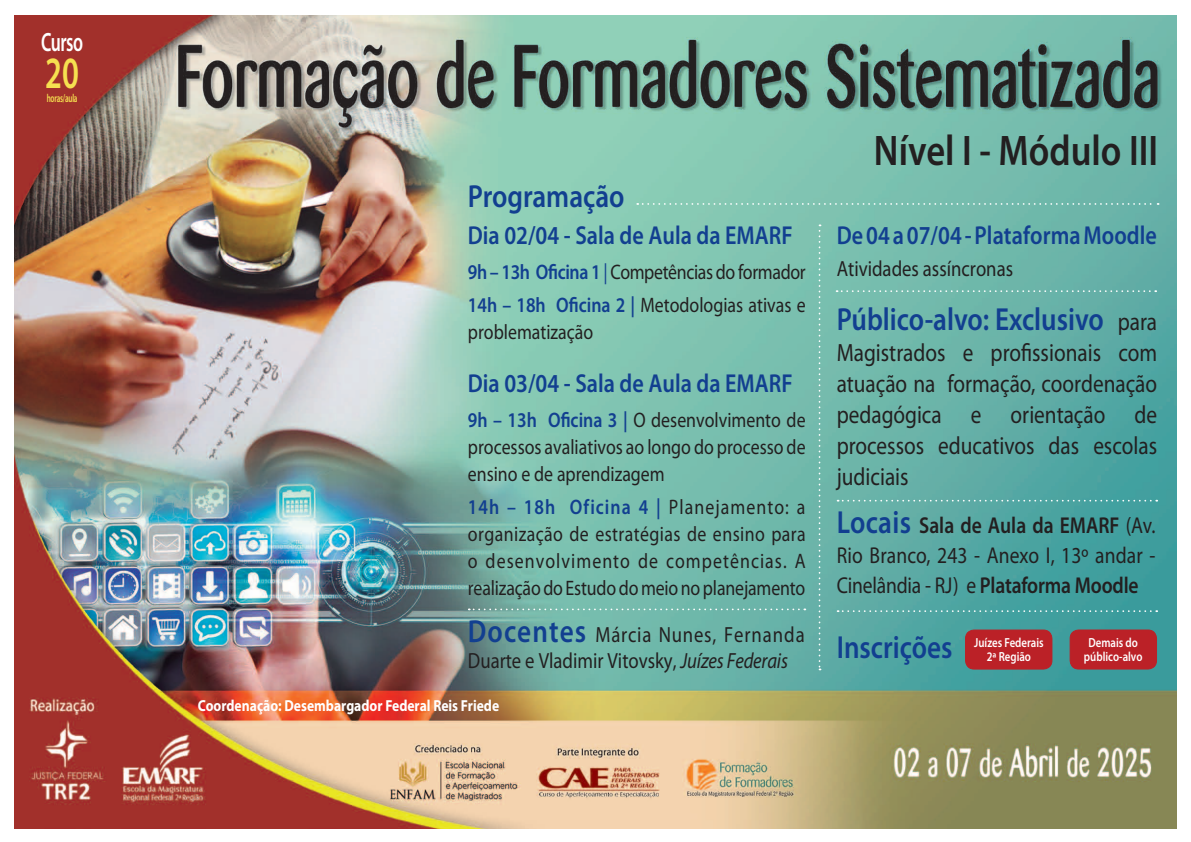
<style>
.page{position:relative;width:1191px;height:842px;background:#fff}
.page>*{position:absolute;margin:0;border:0;box-sizing:border-box;transform-origin:0 0}
.t1{font:600 44.9px "Myriad Pro";color:#f6e050;scale:.7 1}
.t2{font:600 43px "Myriad Pro";color:#231f20;scale:.85 1}
.t3{font:600 32px "Myriad Pro";color:#123f90;scale:.85 1}
.t4{font:600 26.5px "Myriad Pro";letter-spacing:-.03em;color:#fff;scale:.67 1}
.t5{font:600 26px "Myriad Pro";color:#123f90;scale:.85 1}
.t6{font:25px/31px "Myriad Pro";color:#231f20;text-align:justify;scale:.85 1}
.t7{font:23px/30px "Myriad Pro";letter-spacing:.01em;color:#231f20;text-align:justify;scale:.85 1}
.t8{font:22px/26px "Myriad Pro";color:#231f20;scale:.85 1}
.t9{font:21px/27px "Myriad Pro";color:#231f20;text-align:justify;scale:.85 1}
.t10{font:21px/32.7px "Myriad Pro";letter-spacing:-.02em;color:#231f20;scale:.85 1}
.t11{font:700 16px "Myriad Pro";color:#fff;scale:.85 1}
.t12{font:600 13.2px/14px "Myriad Pro";color:#fff;text-align:center;scale:.82 1}
.t13{font:600 11.5px "Myriad Pro";letter-spacing:-.03em;color:#f6e050;scale:.62 1}
.s1{font-weight:600;color:#123f90}
.s2{color:#123f90}
.s3{font-weight:600;font-size:32px;color:#123f90}
.s4{font-style:italic}
.s5{font-weight:400;font-size:25px;color:#231f20}
.s6{font-weight:600}
</style>
<div class="page">
<img style="left:14px;top:15px;width:1162px;height:814px">
<svg style="left:637px;top:203px;width:521px;height:2px"></svg>
<svg style="left:818px;top:224px;width:2px;height:446px"></svg>
<svg style="left:836px;top:290px;width:313px;height:2px"></svg>
<svg style="left:837px;top:500px;width:313px;height:2px"></svg>
<svg style="left:837px;top:610px;width:313px;height:2px"></svg>
<div style="left:965px;top:630px;width:87px;height:39px;background:#bb2127;border-radius:9px"></div>
<div style="left:965px;top:629px;width:87px;height:40px;border:1px solid #bb2127;border-radius:9px"></div>
<div style="left:1070px;top:630px;width:86px;height:39px;background:#bb2127;border-radius:9px"></div>
<div style="left:1069px;top:629px;width:88px;height:40px;border:1px solid #bb2127;border-radius:9px"></div>
<svg style="left:469px;top:608px;width:336px;height:2px"></svg>
<p class="t4" style="left:41px;top:25px;width:64px">Curso</p>
<h1 class="t1" style="left:45px;top:44px;width:50px">20</h1>
<p class="t13" style="left:47px;top:90px;width:51px">horas/aula</p>
<h3 class="t3" style="left:468px;top:175px;width:186px">Programação</h3>
<p class="t5" style="left:468px;top:219px;width:384px">Dia 02/04 - Sala de Aula da EMARF</p>
<p class="t10" style="left:468px;top:256px;width:399px"><span class="s1">9h – 13h Oficina 1</span> <span class="s2">|</span> Competências do formador<br><span class="s1">14h – 18h Oficina 2 |</span> Metodologias ativas e</p>
<p class="t9" style="left:468px;top:318px;width:149px">problematização</p>
<p class="t5" style="left:468px;top:366px;width:384px">Dia 03/04 - Sala de Aula da EMARF</p>
<p class="t9" style="left:468px;top:406px;width:399px"><span class="s1">9h – 13h Oficina 3 |</span> O desenvolvimento de processos avaliativos ao longo do processo de ensino e de aprendizagem</p>
<p class="t9" style="left:468px;top:493px;width:399px"><span class="s1">14h – 18h Oficina 4 |</span> Planejamento: a organização de estratégias de ensino para o desenvolvimento de competências. A realização do Estudo do meio no planejamento</p>
<p class="t8" style="left:468px;top:621px;width:398px"><span class="s3">Docentes</span> Márcia Nunes, Fernanda<br>Duarte e Vladimir Vitovsky, <span class="s4">Juízes Federais</span></p>
<p class="t11" style="left:198px;top:695px;width:356px">Coordenação: Desembargador Federal Reis Friede</p>
<h2 class="t2" style="left:874px;top:124px;width:336px">Nível I - Módulo III</h2>
<p class="t5" style="left:836px;top:219px;width:378px">De 04 a 07/04 - Plataforma Moodle</p>
<p class="t8" style="left:836px;top:255px;width:209px">Atividades assíncronas</p>
<h3 class="t3" style="left:836px;top:299px;width:378px">Público-alvo: Exclusivo <span class="s5">para</span></h3>
<p class="t6" style="left:836px;top:337px;width:378px">Magistrados e profissionais com atuação na formação, coordenação pedagógica e orientação de processos educativos das escolas judiciais</p>
<p class="t7" style="left:836px;top:510px;width:376px"><span class="s3">Locais</span> <span class="s6">Sala de Aula da EMARF</span> (Av.<br>Rio Branco, 243 - Anexo I, 13º andar - Cinelândia - RJ) e <span class="s6">Plataforma Moodle</span></p>
<h3 class="t3" style="left:836px;top:627px;width:138px">Inscrições</h3>
<p class="t12" style="left:974px;top:635px;width:86px">Juízes Federais<br>2ª Região</p>
<p class="t12" style="left:1084px;top:635px;width:73px">Demais do público-alvo</p>
</div>
